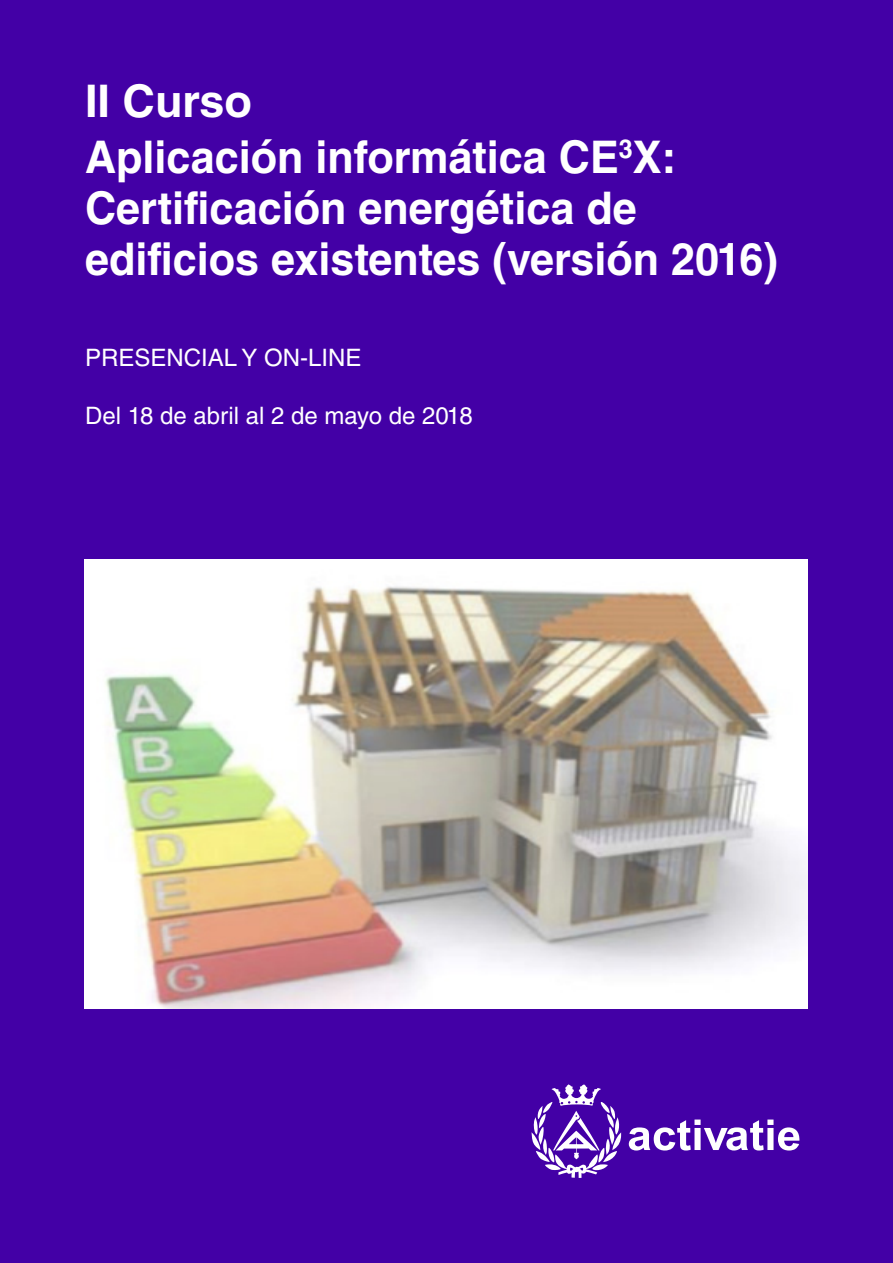
<style>
.page{position:relative;width:893px;height:1263px;background:#4300a6}
.page>*{position:absolute;margin:0;border:0;box-sizing:border-box;transform-origin:0 0}
.titulo_portada{font:700 45px/51px "Helvetica LT Std";color:#fff;scale:.96 1}
.titulo_portada-2{font:700 45px "Helvetica LT Std";color:#fff}
.texto{font:24px "Helvetica LT Std";color:#fff}
</style>
<div class="page">
<svg style="left:629px;top:1119px;width:170px;height:31px"></svg>
<svg style="left:531px;top:1084px;width:90px;height:94px"></svg>
<img style="left:85px;top:559px;width:723px;height:449px">
<p class="titulo_portada-2" style="left:85px;top:74px;width:168px">II Curso</p>
<p class="titulo_portada" style="left:85px;top:131px;width:617px">Aplicación informática CE<sup>3</sup>X:</p>
<p class="titulo_portada" style="left:85px;top:182px;width:723px">Certificación energética de edificios existentes (versión 2016)</p>
<p class="texto" style="left:85px;top:343px;width:278px">PRESENCIAL Y ON-LINE</p>
<p class="texto" style="left:85px;top:402px;width:389px">Del 18 de abril al 2 de mayo de 2018</p>
</div>
